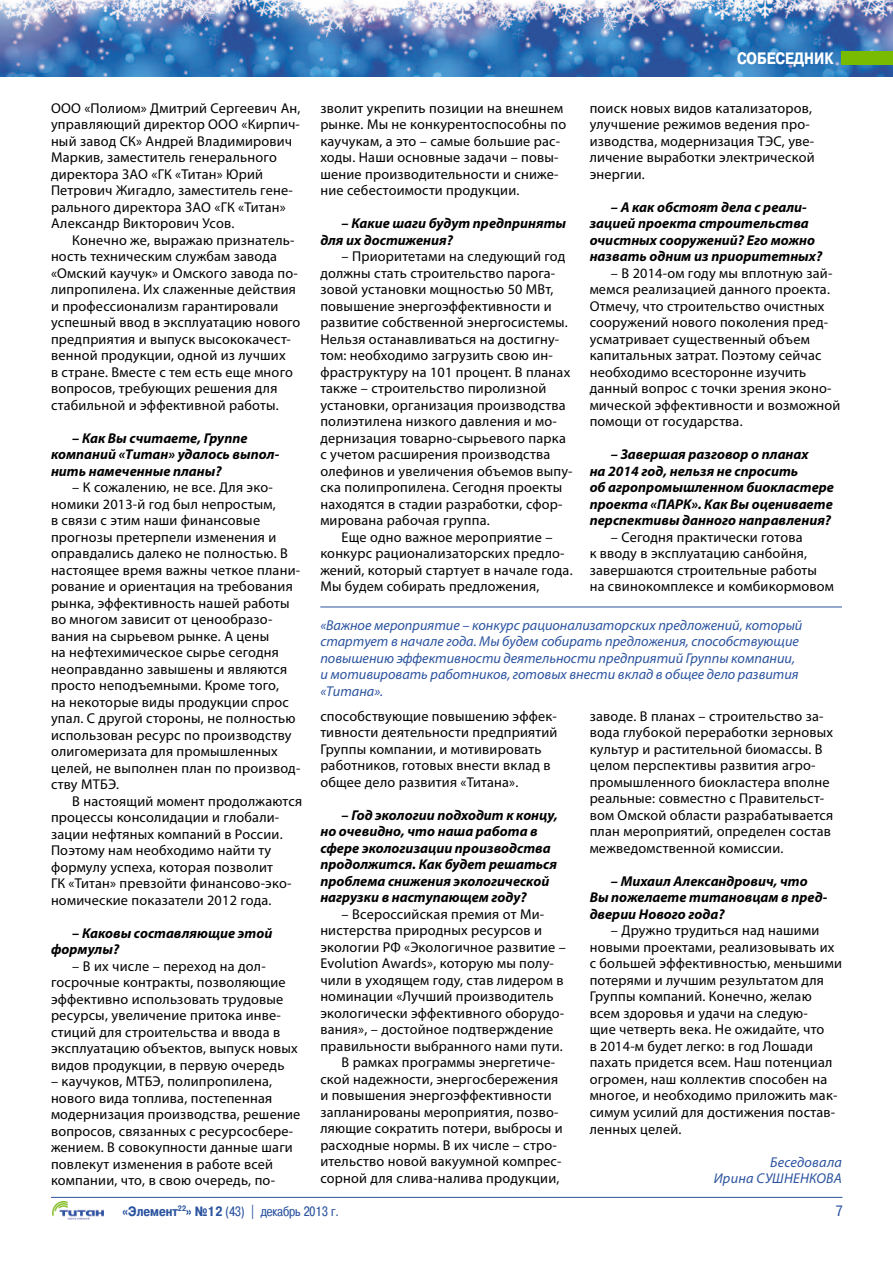
<style>
.page{position:relative;width:893px;height:1263px;background:#fff}
.page>*{position:absolute;margin:0;border:0;box-sizing:border-box;transform-origin:0 0}
.t1{font:700 16.5px "Pragmatica Condensed Cyr";color:#fff}
.t2{font:15px "Pragmatica Condensed Cyr";color:#2b539f}
.t3{font:14.25px/16.5px "Myriad Pro";letter-spacing:.015em;color:#000}
.t4{font:italic 700 14.25px/16.5px "Myriad Pro";color:#000}
.t5{font:italic 14.25px/16.5px "Myriad Pro";color:#2b539f}
.t6{font:13.5px "Pragmatica Condensed Cyr";color:#2b539f}
.s1{font-weight:700}
</style>
<div class="page">
<svg style="left:0;top:0;width:893px;height:77px"></svg>
<div style="left:842px;top:51px;width:51px;height:13px;background:#78bb00"></div>
<hr style="left:51px;top:1197px;width:791px;height:1px;background:#2b539f">
<img style="left:52px;top:1201px;width:51px;height:18px">
<hr style="left:320px;top:607px;width:522px;height:1px;background:#2b539f">
<p class="t3" style="left:51px;top:99px;width:251px">ООО «Полиом» Дмитрий Сергеевич Ан, управляющий директор ООО «Кирпич&shy;ный завод СК» Андрей Владимирович Маркив, заместитель генерального директора ЗАО «ГК «Титан» Юрий Петрович Жигадло, заместитель гене&shy;рального директора ЗАО «ГК «Титан» Александр Викторович Усов.</p>
<p class="t3" style="left:51px;top:231px;width:251px;text-indent:21px">Конечно же, выражаю признатель&shy;ность техническим службам завода «Омский каучук» и Омского завода по&shy;липропилена. Их слаженные действия и профессионализм гарантировали успешный ввод в эксплуатацию нового предприятия и выпуск высококачест&shy;венной продукции, одной из лучших<br>в стране. Вместе с тем есть еще много вопросов, требующих решения для стабильной и эффективной работы.</p>
<p class="t4" style="left:51px;top:429px;width:230px;text-indent:21px">– Как Вы считаете, Группе компаний «Титан» удалось выпол&shy;нить намеченные планы?</p>
<p class="t3" style="left:51px;top:479px;width:251px;text-indent:21px">– К сожалению, не все. Для эко&shy;номики 2013-й год был непростым,<br>в связи с этим наши финансовые прогнозы претерпели изменения и оправдались далеко не полностью. В настоящее время важны четкое плани&shy;рование и ориентация на требования рынка, эффективность нашей работы во многом зависит от ценообразо&shy;вания на сырьевом рынке. А цены<br>на нефтехимическое сырье сегодня неоправданно завышены и являются просто неподъемными. Кроме того,<br>на некоторые виды продукции спрос упал. С другой стороны, не полностью использован ресурс по производству олигомеризата для промышленных целей, не выполнен план по производ&shy;ству МТБЭ.</p>
<p class="t3" style="left:51px;top:793px;width:253px;text-indent:21px">В настоящий момент продолжаются процессы консолидации и глобали&shy;зации нефтяных компаний в России.<br>Поэтому нам необходимо найти ту формулу успеха, которая позволит<br>ГК «Титан» превзойти финансово-эко&shy;номические показатели 2012 года.</p>
<p class="t4" style="left:51px;top:924px;width:223px;text-indent:21px">– Каковы составляющие этой формулы?</p>
<p class="t3" style="left:51px;top:958px;width:248px;text-indent:21px">– В их числе – переход на дол&shy;госрочные контракты, позволяющие эффективно использовать трудовые ресурсы, увеличение притока инве&shy;стиций для строительства и ввода в эксплуатацию объектов, выпуск новых видов продукции, в первую очередь</p>
<p class="t3" style="left:51px;top:1073px;width:251px">– каучуков, МТБЭ, полипропилена, нового вида топлива, постепенная модернизация производства, решение вопросов, связанных с ресурсосбере&shy;жением. В совокупности данные шаги повлекут изменения в работе всей компании, что, в свою очередь, по-</p>
<p class="t1" style="left:737px;top:49px;width:40px">собеседн</p>
<p class="t1" style="left:814px;top:49px;width:21px">ик</p>
<p class="t3" style="left:320px;top:100px;width:247px">зволит укрепить позиции на внешнем рынке. Мы не конкурентоспособны по каучукам, а это – самые большие рас&shy;ходы. Наши основные задачи – повы&shy;шение производительности и сниже&shy;ние себестоимости продукции.</p>
<p class="t4" style="left:320px;top:215px;width:247px;text-indent:21px">– Какие шаги будут предприняты для их достижения?</p>
<p class="t3" style="left:320px;top:248px;width:254px;text-indent:21px">– Приоритетами на следующий год должны стать строительство парога&shy;зовой установки мощностью 50 МВт, повышение энергоэффективности и развитие собственной энергосистемы.<br>Нельзя останавливаться на достигну&shy;том: необходимо загрузить свою ин&shy;фраструктуру на 101 процент. В планах также – строительство пиролизной установки, организация производства полиэтилена низкого давления и мо&shy;дернизация товарно-сырьевого парка с учетом расширения производства олефинов и увеличения объемов выпу&shy;ска полипропилена. Сегодня проекты находятся в стадии разработки, сфор&shy;мирована рабочая группа.</p>
<p class="t3" style="left:320px;top:529px;width:254px;text-indent:21px">Еще одно важное мероприятие – конкурс рационализаторских предло&shy;жений, который стартует в начале года.<br>Мы будем собирать предложения,</p>
<p class="t3" style="left:590px;top:100px;width:227px">поиск новых видов катализаторов, улучшение режимов ведения про&shy;изводства, модернизация ТЭС, уве&shy;личение выработки электрической энергии.</p>
<p class="t4" style="left:590px;top:198px;width:234px;text-indent:21px">– А как обстоят дела с реали&shy;зацией проекта строительства очистных сооружений? Его можно назвать одним из приоритетных?</p>
<p class="t3" style="left:590px;top:265px;width:252px;text-indent:21px">– В 2014-ом году мы вплотную зай&shy;мемся реализацией данного проекта.<br>Отмечу, что строительство очистных сооружений нового поколения пред&shy;усматривает существенный объем капитальных затрат. Поэтому сейчас необходимо всесторонне изучить данный вопрос с точки зрения эконо&shy;мической эффективности и возможной помощи от государства.</p>
<p class="t4" style="left:590px;top:446px;width:246px;text-indent:21px">– Завершая разговор о планах<br>на 2014 год, нельзя не спросить<br>об агропромышленном биокластере проекта «ПАРК». Как Вы оцениваете перспективы данного направления?</p>
<p class="t3" style="left:590px;top:529px;width:246px;text-indent:21px">– Сегодня практически готова<br>к вводу в эксплуатацию санбойня, завершаются строительные работы на свинокомплексе и комбикормовом</p>
<p class="t5" style="left:320px;top:616px;width:484px">«Важное мероприятие – конкурс рационализаторских предложений, который стартует в начале года. Мы будем собирать предложения, способствующие повышению эффективности деятельности предприятий Группы компании, и мотивировать работников, готовых внести вклад в общее дело развития «Титана».</p>
<p class="t3" style="left:320px;top:708px;width:239px">способствующие повышению эффек&shy;тивности деятельности предприятий Группы компании, и мотивировать работников, готовых внести вклад в общее дело развития «Титана».</p>
<p class="t4" style="left:320px;top:806px;width:239px;text-indent:21px">– Год экологии подходит к концу, но очевидно, что наша работа в сфере экологизации производства продолжится. Как будет решаться проблема снижения экологической нагрузки в наступающем году?</p>
<p class="t3" style="left:342px;top:906px;width:204px">– Всероссийская премия от Ми-</p>
<p class="t3" style="left:320px;top:922px;width:223px">нистерства природных ресурсов и</p>
<p class="t3" style="left:320px;top:939px;width:247px">экологии РФ «Экологичное развитие –</p>
<p class="t3" style="left:320px;top:955px;width:235px">Evolution Awards», которую мы полу-</p>
<p class="t3" style="left:320px;top:972px;width:245px">чили в уходящем году, став лидером в</p>
<p class="t3" style="left:320px;top:988px;width:235px">номинации «Лучший производитель</p>
<p class="t3" style="left:320px;top:1005px;width:245px">экологически эффективного оборудо-</p>
<p class="t3" style="left:320px;top:1021px;width:234px">вания», – достойное подтверждение</p>
<p class="t3" style="left:320px;top:1038px;width:244px">правильности выбранного нами пути.</p>
<p class="t3" style="left:342px;top:1054px;width:215px">В рамках программы энергетиче-</p>
<p class="t3" style="left:320px;top:1071px;width:239px">ской надежности, энергосбережения</p>
<p class="t3" style="left:320px;top:1087px;width:233px">и повышения энергоэффективности</p>
<p class="t3" style="left:320px;top:1104px;width:240px">запланированы мероприятия, позво-</p>
<p class="t3" style="left:320px;top:1120px;width:244px">ляющие сократить потери, выбросы и</p>
<p class="t3" style="left:320px;top:1137px;width:238px">расходные нормы. В их числе – стро-</p>
<p class="t3" style="left:320px;top:1153px;width:243px">ительство новой вакуумной компрес-</p>
<p class="t3" style="left:320px;top:1170px;width:241px">сорной для слива-налива продукции,</p>
<p class="t3" style="left:590px;top:708px;width:245px">заводе. В планах – строительство за&shy;вода глубокой переработки зерновых культур и растительной биомассы. В целом перспективы развития агро&shy;промышленного биокластера вполне реальные: совместно с Правительст&shy;вом Омской области разрабатывается план мероприятий, определен состав межведомственной комиссии.</p>
<p class="t4" style="left:590px;top:872px;width:239px;text-indent:21px">– Михаил Александрович, что<br>Вы пожелаете титановцам в пред&shy;дверии Нового года?</p>
<p class="t3" style="left:590px;top:922px;width:254px;text-indent:21px">– Дружно трудиться над нашими новыми проектами, реализовывать их с большей эффективностью, меньшими потерями и лучшим результатом для Группы компаний. Конечно, желаю всем здоровья и удачи на следую-<br>щие четверть века. Не ожидайте, что<br>в 2014-м будет легко: в год Лошади пахать придется всем. Наш потенциал огромен, наш коллектив способен на многое, и необходимо приложить мак&shy;симум усилий для достижения постав&shy;ленных целей.</p>
<p class="t5" style="left:714px;top:1153px;width:130px;text-align:right">Беседовала<br>Ирина СУШНЕНКОВА</p>
<p class="t6" style="left:123px;top:1203px;width:218px"><span class="s1">«Элемент</span><sup>22</sup><span class="s1">» №12</span> (43) | декабрь 2013 г.</p>
<p class="t2" style="left:836px;top:1203px;width:8px">7</p>
</div>
